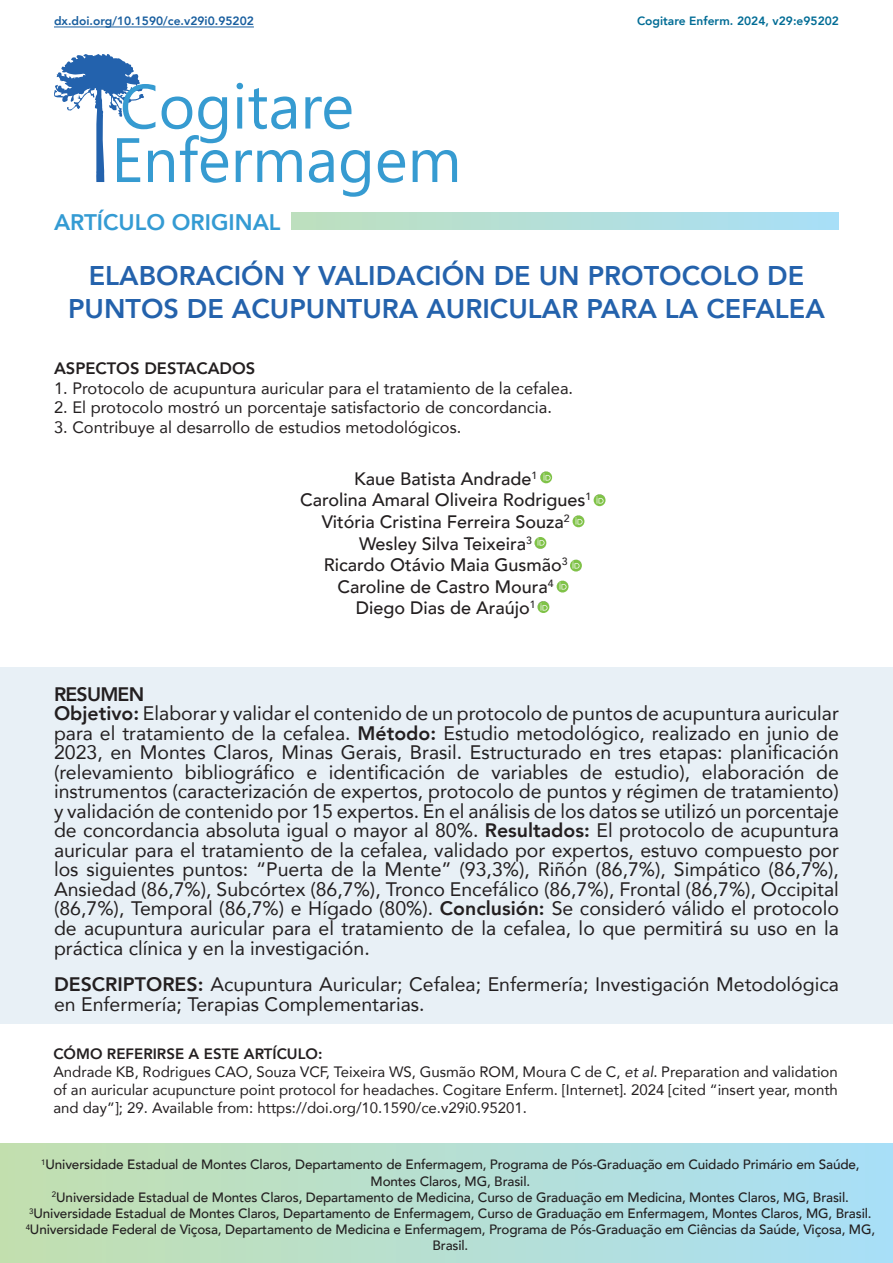
<style>
.page{position:relative;width:893px;height:1263px;background:#fff}
.page>*{position:absolute;margin:0;border:0;box-sizing:border-box;transform-origin:0 0}
.t1{font:800 27px/32.4px "Avenir";color:#2462ac;text-align:center}
.t2{font:800 22.5px "Avenir";color:#349bd3}
.t3{font:19.5px/19.5px "Avenir";color:#231f20;text-align:justify}
.t4{font:800 19.5px "Avenir";letter-spacing:-.04em;color:#231f20}
.t5{font:500 18px "Avenir";color:#231f20}
.List_Paragraph{font:16.5px "Avenir";color:#231f20}
.t6{font:800 16.5px "Avenir";color:#231f20}
.t7{font:15px/18px "Avenir";color:#231f20;text-align:justify}
.t8{font:800 15px "Avenir";color:#231f20}
.t9{font:500 13.5px/16.2px "Avenir";letter-spacing:-.01em;color:#231f20;text-align:center}
.t10{font:500 12px "Avenir";color:#231f20}
.t11{font:800 12px "Avenir";color:#175d9e}
.t12{font:800 12px "Avenir";color:#006c95}
.s1{font-weight:800}
.s2{font-style:italic}
</style>
<div class="page">
<svg style="left:236px;top:150px;width:66px;height:32px"></svg>
<svg style="left:309px;top:150px;width:25px;height:33px"></svg>
<svg style="left:341px;top:150px;width:29px;height:47px"></svg>
<svg style="left:378px;top:150px;width:27px;height:33px"></svg>
<svg style="left:413px;top:150px;width:44px;height:32px"></svg>
<svg style="left:54px;top:54px;width:174px;height:129px"></svg>
<svg style="left:237px;top:83px;width:6px;height:46px"></svg>
<svg style="left:249px;top:88px;width:47px;height:41px"></svg>
<svg style="left:305px;top:97px;width:46px;height:32px"></svg>
<div style="left:292px;top:213px;width:547px;height:16px;background:linear-gradient(to right,#bee0bd,#a8dff7)"></div>
<div style="left:0;top:668px;width:893px;height:356px;background:#e8f0f6"></div>
<hr style="left:54px;top:27px;width:200px;height:1px;background:#175d9e">
<svg style="left:540px;top:471px;width:12px;height:12px"></svg>
<svg style="left:594px;top:494px;width:11px;height:12px"></svg>
<svg style="left:573px;top:515px;width:11px;height:12px"></svg>
<svg style="left:534px;top:537px;width:12px;height:12px"></svg>
<svg style="left:570px;top:560px;width:12px;height:11px"></svg>
<svg style="left:557px;top:581px;width:11px;height:11px"></svg>
<svg style="left:537px;top:601px;width:12px;height:12px"></svg>
<div style="left:0;top:1143px;width:893px;height:120px;background:linear-gradient(to right,#c3dfae,#a9dff7)"></div>
<p class="t11" style="left:54px;top:10px;width:201px">dx.doi.org/10.1590/ce.v29i0.95202</p>
<p class="t12" style="left:637px;top:10px;width:203px">Cogitare Enferm. 2024, v29:e95202</p>
<p class="t2" style="left:54px;top:201px;width:228px">ARTÍCULO ORIGINAL</p>
<p class="t1" style="left:68px;top:258px;width:758px">ELABORACIÓN Y VALIDACIÓN DE UN PROTOCOLO DE<br>PUNTOS DE ACUPUNTURA AURICULAR PARA LA CEFALEA</p>
<p class="t6" style="left:54px;top:353px;width:203px">ASPECTOS DESTACADOS</p>
<p class="List_Paragraph" style="left:54px;top:375px;width:521px">1. Protocolo de acupuntura auricular para el tratamiento de la cefalea.</p>
<p class="List_Paragraph" style="left:54px;top:394px;width:499px">2. El protocolo mostró un porcentaje satisfactorio de concordancia.</p>
<p class="List_Paragraph" style="left:54px;top:414px;width:409px">3. Contribuye al desarrollo de estudios metodológicos.</p>
<p class="t5" style="left:354px;top:463px;width:185px">Kaue Batista Andrade<sup>1</sup></p>
<p class="t5" style="left:300px;top:484px;width:293px">Carolina Amaral Oliveira Rodrigues<sup>1</sup></p>
<p class="t5" style="left:322px;top:506px;width:249px">Vitória Cristina Ferreira Souza<sup>2</sup></p>
<p class="t5" style="left:359px;top:528px;width:174px">Wesley Silva Teixeira<sup>3</sup></p>
<p class="t5" style="left:324px;top:549px;width:245px">Ricardo Otávio Maia Gusmão<sup>3</sup></p>
<p class="t5" style="left:337px;top:571px;width:218px">Caroline de Castro Moura<sup>4</sup></p>
<p class="t5" style="left:356px;top:592px;width:181px">Diego Dias de Araújo<sup>1</sup></p>
<p class="t4" style="left:54px;top:676px;width:92px">RESUMEN</p>
<p class="t3" style="left:54px;top:703px;width:787px"><span class="s1">Objetivo:</span> Elaborar y validar el contenido de un protocolo de puntos de acupuntura auricular para el tratamiento de la cefalea. <span class="s1">Método:</span> Estudio metodológico, realizado en junio de 2023, en Montes Claros, Minas Gerais, Brasil. Estructurado en tres etapas: planificación (relevamiento bibliográfico e identificación de variables de estudio), elaboración de instrumentos (caracterización de expertos, protocolo de puntos y régimen de tratamiento) y validación de contenido por 15 expertos. En el análisis de los datos se utilizó un porcentaje de concordancia absoluta igual o mayor al 80%. <span class="s1">Resultados:</span> El protocolo de acupuntura auricular para el tratamiento de la cefalea, validado por expertos, estuvo compuesto por los siguientes puntos: “Puerta de la Mente” (93,3%), Riñón (86,7%), Simpático (86,7%), Ansiedad (86,7%), Subcórtex (86,7%), Tronco Encefálico (86,7%), Frontal (86,7%), Occipital (86,7%), Temporal (86,7%) e Hígado (80%). <span class="s1">Conclusión:</span> Se consideró válido el protocolo de acupuntura auricular para el tratamiento de la cefalea, lo que permitirá su uso en la práctica clínica y en la investigación.</p>
<p class="t3" style="left:54px;top:974px;width:786px"><span class="s1">DESCRIPTORES:</span> Acupuntura Auricular; Cefalea; Enfermería; Investigación Metodológica en Enfermería; Terapias Complementarias.</p>
<p class="t8" style="left:53px;top:1040px;width:271px">CÓMO REFERIRSE A ESTE ARTÍCULO:</p>
<p class="t7" style="left:53px;top:1063px;width:786px">Andrade KB, Rodrigues CAO, Souza VCF, Teixeira WS, Gusmão ROM, Moura C de C, <span class="s2">et al</span>. Preparation and validation of an auricular acupuncture point protocol for headaches. Cogitare Enferm. [Internet]. 2024 [cited “insert year, month and day”]; 29. Available from: https://doi.org/10.1590/ce.v29i0.95201.</p>
<p class="t9" style="left:41px;top:1156px;width:820px"><sup>1</sup>Universidade Estadual de Montes Claros, Departamento de Enfermagem, Programa de Pós-Graduação em Cuidado Primário em Saúde,<br>Montes Claros, MG, Brasil.</p>
<p class="t9" style="left:52px;top:1188px;width:798px"><sup>2</sup>Universidade Estadual de Montes Claros, Departamento de Medicina, Curso de Graduação em Medicina, Montes Claros, MG, Brasil.</p>
<p class="t9" style="left:29px;top:1204px;width:844px"><sup>3</sup>Universidade Estadual de Montes Claros, Departamento de Enfermagem, Curso de Graduação em Enfermagem, Montes Claros, MG, Brasil.</p>
<p class="t9" style="left:26px;top:1221px;width:851px"><sup>4</sup>Universidade Federal de Viçosa, Departamento de Medicina e Enfermagem, Programa de Pós-Graduação em Ciências da Saúde, Viçosa, MG,<br>Brasil.</p>
<p class="t10" style="left:200px;top:1215px;width:494px">Elaboración y validación de un protocolo de puntos de acupuntura auricular para la cefalea</p>
</div>
